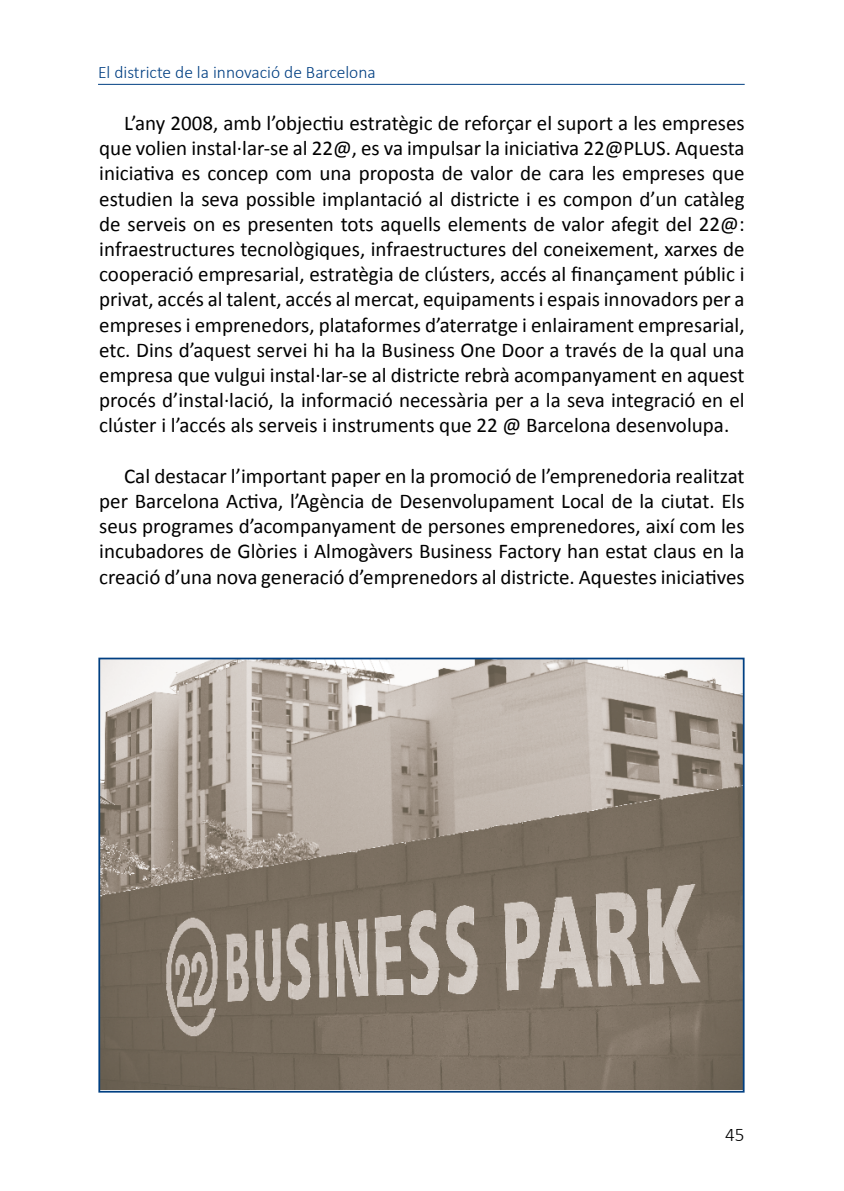
<style>
.page{position:relative;width:844px;height:1191px;background:#fff}
.page>*{position:absolute;margin:0;border:0;box-sizing:border-box;transform-origin:0 0}
.t1{font:21px/25.2px "Calibri";color:#000;text-align:justify}
.t2{font:300 19.25px "Calibri";color:#000}
.t3{font:300 17.5px "Calibri";color:#003f82}
</style>
<div class="page">
<hr style="left:98px;top:84px;width:646px;height:1px;background:#003f82">
<img style="left:101px;top:660px;width:640px;height:429px">
<div style="left:98px;top:657px;width:646px;height:435px;border:2px solid #003f82"></div>
<p class="t3" style="left:98px;top:61px;width:279px">El districte de la innovació de Barcelona</p>
<p class="t1" style="left:99px;top:109px;width:646px;text-indent:25px">L’any 2008, amb l’objectiu estratègic de reforçar el suport a les empreses que volien instal·lar-se al 22@, es va impulsar la iniciativa 22@PLUS. Aquesta iniciativa es concep com una proposta de valor de cara les empreses que estudien la seva possible implantació al districte i es compon d’un catàleg de serveis on es presenten tots aquells elements de valor afegit del 22@: infraestructures tecnològiques, infraestructures del coneixement, xarxes de cooperació empresarial, estratègia de clústers, accés al finançament públic i privat, accés al talent, accés al mercat, equipaments i espais innovadors per a empreses i emprenedors, plataformes d’aterratge i enlairament empresarial, etc. Dins d’aquest servei hi ha la Business One Door a través de la qual una empresa que vulgui instal·lar-se al districte rebrà acompanyament en aquest procés d’instal·lació, la informació necessària per a la seva integració en el clúster i l’accés als serveis i instruments que 22 @ Barcelona desenvolupa.</p>
<p class="t1" style="left:99px;top:462px;width:646px;text-indent:25px">Cal destacar l’important paper en la promoció de l’emprenedoria realitzat per Barcelona Activa, l’Agència de Desenvolupament Local de la ciutat. Els seus programes d’acompanyament de persones emprenedores, així com les incubadores de Glòries i Almogàvers Business Factory han estat claus en la creació d’una nova generació d’emprenedors al districte. Aquestes iniciatives</p>
<p class="t2" style="left:725px;top:1122px;width:21px">45</p>
</div>
